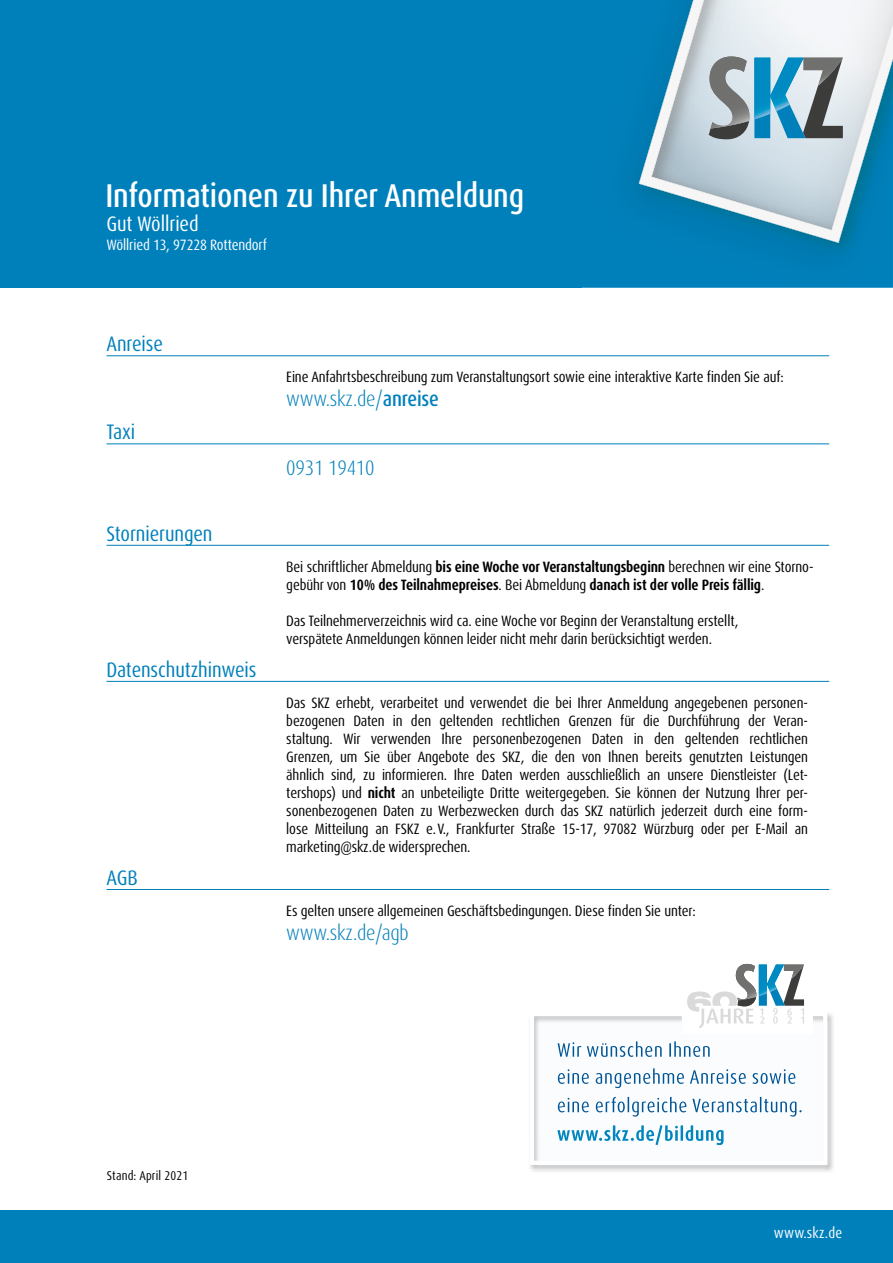
<style>
.page{position:relative;width:893px;height:1263px;background:#fff}
.page>*{position:absolute;margin:0;border:0;box-sizing:border-box;transform-origin:0 0}
.t1{font:500 condensed 33px "Dax Pro";letter-spacing:-.005em;color:#fff}
.t2{font:condensed 21px "Dax Pro";letter-spacing:-.005em;color:#0080bb}
.t3{font:300 condensed 21px "Dax Pro";letter-spacing:-.01em;color:#0080bb}
.t4{font:condensed 21px "Dax Pro";letter-spacing:-.005em;color:#fff}
.t5{font:condensed 15px/18px "Dax Pro";letter-spacing:-.01em;color:#000}
.t6{font:700 condensed 15px/18px "Dax Pro";letter-spacing:-.01em;color:#000}
.t7{font:condensed 15px "Dax Pro";letter-spacing:-.01em;color:#fff}
.t8{font:condensed 12.75px "Dax Pro";letter-spacing:.01em;color:#000}
.s1{font-weight:500}
.s2{font-weight:400}
.s3{font-weight:700}
</style>
<div class="page">
<div style="left:0;top:0;width:893px;height:288px;background:#0080bb"></div>
<div style="left:0;top:1210px;width:893px;height:53px;background:#0080bb"></div>
<hr style="left:106px;top:355px;width:723px;height:1px;background:#0080bb">
<hr style="left:106px;top:444px;width:723px;height:1px;background:#0080bb">
<hr style="left:106px;top:545px;width:723px;height:1px;background:#0080bb">
<hr style="left:106px;top:681px;width:723px;height:1px;background:#0080bb">
<hr style="left:106px;top:889px;width:723px;height:1px;background:#0080bb">
<img style="left:635px;top:167px;width:217px;height:87px">
<svg style="left:639px;top:0;width:254px;height:243px"></svg>
<svg style="left:709px;top:56px;width:134px;height:83px"></svg>
<img style="left:531px;top:1013px;width:302px;height:159px">
<img style="left:530px;top:1017px;width:295px;height:152px">
<img style="left:558px;top:1041px;width:153px;height:16px">
<img style="left:558px;top:1068px;width:238px;height:20px">
<img style="left:558px;top:1097px;width:244px;height:19px">
<img style="left:557px;top:1125px;width:166px;height:20px">
<div style="left:682px;top:958px;width:131px;height:75px;background:#fff"></div>
<svg style="left:687px;top:963px;width:117px;height:65px"></svg>
<h1 class="t1" style="left:105px;top:174px;width:420px">Informationen zu Ihrer Anmeldung</h1>
<h2 class="t4" style="left:106px;top:210px;width:94px">Gut Wöllried</h2>
<p class="t7" style="left:106px;top:235px;width:162px">Wöllried 13, 97228 Rottendorf</p>
<h2 class="t2" style="left:106px;top:330px;width:58px">Anreise</h2>
<h2 class="t2" style="left:106px;top:418px;width:30px">Taxi</h2>
<h2 class="t2" style="left:106px;top:520px;width:108px">Stornierungen</h2>
<h2 class="t2" style="left:106px;top:656px;width:152px">Datenschutzhinweis</h2>
<h2 class="t2" style="left:106px;top:864px;width:33px">AGB</h2>
<p class="t5" style="left:286px;top:368px;width:499px">Eine Anfahrtsbeschreibung zum Veranstaltungsort sowie eine interaktive Karte finden Sie auf:</p>
<h2 class="t3" style="left:286px;top:386px;width:154px">www.skz.de/<span class="s1">anreise</span></h2>
<h2 class="t3" style="left:286px;top:454px;width:90px">0931 19410</h2>
<p class="t6" style="left:286px;top:558px;width:529px"><span class="s2">Bei schriftlicher Abmeldung</span> bis eine Woche vor Veranstaltungsbeginn <span class="s2">berechnen wir eine Storno&shy;gebühr von</span> 10 % des Teilnahmepreises<span class="s2">. Bei Abmeldung</span> danach ist der volle Preis fällig<span class="s2">.</span></p>
<p class="t5" style="left:286px;top:612px;width:453px">Das Teilnehmerverzeichnis wird ca. eine Woche vor Beginn der Veranstaltung erstellt, verspätete Anmeldungen können leider nicht mehr darin berücksichtigt werden.</p>
<p class="t5" style="left:286px;top:694px;width:523px;text-align:justify">Das SKZ erhebt, verarbeitet und verwendet die bei Ihrer Anmeldung angegebenen personen&shy;bezogenen Daten in den geltenden rechtlichen Grenzen für die Durchführung der Veran&shy;staltung. Wir verwenden Ihre personenbezogenen Daten in den geltenden rechtlichen Grenzen, um Sie über Angebote des SKZ, die den von Ihnen bereits genutzten Leistungen ähnlich sind, zu infor mieren. Ihre Daten werden ausschließlich an unsere Dienstleister (Let&shy;tershops) und <span class="s3">nicht</span> an unbeteiligte Dritte weitergegeben. Sie können der Nutzung Ihrer per&shy;sonenbezogenen Daten zu Werbezwecken durch das SKZ natürlich jederzeit durch eine form&shy;lose Mitteilung an FSKZ e. V., Frankfurter Straße 15-17, 97082 Würzburg oder per E-Mail an marketing@skz.de widersprechen.</p>
<p class="t5" style="left:286px;top:902px;width:411px">Es gelten unsere allgemeinen Geschäftsbedingungen. Diese finden Sie unter:</p>
<h2 class="t3" style="left:286px;top:919px;width:124px">www.skz.de/agb</h2>
<p class="t8" style="left:107px;top:1167px;width:83px">Stand: April 2021</p>
<p class="t7" style="left:774px;top:1223px;width:70px">www.skz.de</p>
</div>
